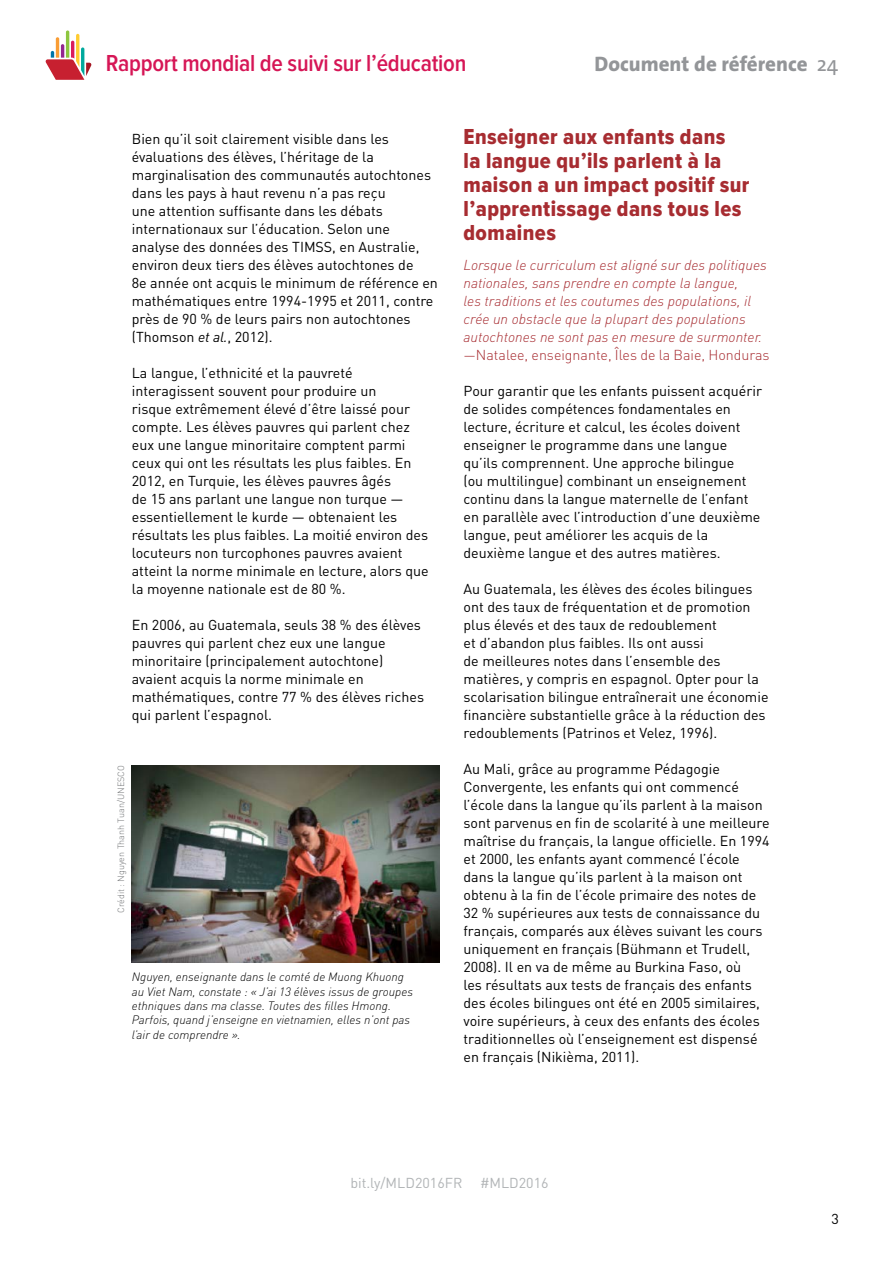
<style>
.page{position:relative;width:893px;height:1263px;background:#fff}
.page>*{position:absolute;margin:0;border:0;box-sizing:border-box;transform-origin:0 0}
.t1{font:600 24px "Proxima Nova Cond";letter-spacing:-.01em;color:#d61656}
.t2{font:22.5px/24px "Proxima Nova Cond Extrabld";letter-spacing:.02em;color:#a72c31}
.t3{font:800 21px "The Sans";color:#939598}
.t4{font:14.25px/18px "DINOT";color:#000}
.t5{font:italic 300 14.25px/18px "DINOT";color:#a72c31}
.t6{font:300 14.25px "DINOT";color:#a72c31}
.t7{font:14.25px "DINOT";color:#b1b4b6}
.t8{font:italic 300 12px/14.4px "DINOT";color:#000}
.t9{font:300 9px "DINOT";color:#737577}
.s1{font-weight:400}
.s2{font-style:italic}
</style>
<div class="page">
<svg style="left:46px;top:30px;width:45px;height:50px"></svg>
<img style="left:132px;top:765px;width:308px;height:198px">
<h1 class="t1" style="left:106px;top:53px;width:362px">Rapport mondial de suivi sur l’éducation</h1>
<h3 class="t3" style="left:594px;top:46px;width:245px">Document de référence <span class="s1">24</span></h3>
<p class="t4" style="left:132px;top:129px;width:308px">Bien qu’il soit clairement visible dans les évaluations des élèves, l’héritage de la marginalisation des communautés autochtones dans les pays à haut revenu n’a pas reçu<br>une attention suffisante dans les débats internationaux sur l’éducation. Selon une analyse des données des TIMSS, en Australie, environ deux tiers des élèves autochtones de<br>8e année ont acquis le minimum de référence en mathématiques entre 1994-1995 et 2011, contre près de 90 % de leurs pairs non autochtones (Thomson <span class="s2">et al.</span>, 2012).</p>
<p class="t4" style="left:132px;top:363px;width:298px">La langue, l’ethnicité et la pauvreté interagissent souvent pour produire un<br>risque extrêmement élevé d’être laissé pour compte. Les élèves pauvres qui parlent chez eux une langue minoritaire comptent parmi ceux qui ont les résultats les plus faibles. En 2012, en Turquie, les élèves pauvres âgés<br>de 15 ans parlant une langue non turque — essentiellement le kurde — obtenaient les résultats les plus faibles. La moitié environ des locuteurs non turcophones pauvres avaient atteint la norme minimale en lecture, alors que la moyenne nationale est de 80 %.</p>
<p class="t4" style="left:132px;top:615px;width:294px">En 2006, au Guatemala, seuls 38 % des élèves pauvres qui parlent chez eux une langue minoritaire (principalement autochtone) avaient acquis la norme minimale en mathématiques, contre 77 % des élèves riches qui parlent l’espagnol.</p>
<p class="t9" style="left:115px;top:913px;width:149px;rotate:-90deg">Crédit : Nguyen Thanh Tuan/UNESCO</p>
<p class="t8" style="left:132px;top:969px;width:283px">Nguyen, enseignante dans le comté de Muong Khuong au Viet Nam, constate : « J’ai 13 élèves issus de groupes ethniques dans ma classe. Toutes des filles Hmong.<br>Parfois, quand j’enseigne en vietnamien, elles n’ont pas l’air de comprendre ».</p>
<h2 class="t2" style="left:463px;top:125px;width:287px">Enseigner aux enfants dans<br>la langue qu’ils parlent à la maison a un impact positif sur l’apprentissage dans tous les domaines</h2>
<p class="t5" style="left:463px;top:256px;width:305px">Lorsque le curriculum est aligné sur des politiques nationales, sans prendre en compte la langue,<br>les traditions et les coutumes des populations, il crée un obstacle que la plupart des populations autochtones ne sont pas en mesure de surmonter.</p>
<p class="t6" style="left:463px;top:345px;width:308px">—Natalee, enseignante, Îles de la Baie, Honduras</p>
<p class="t4" style="left:463px;top:381px;width:300px">Pour garantir que les enfants puissent acquérir de solides compétences fondamentales en lecture, écriture et calcul, les écoles doivent enseigner le programme dans une langue qu’ils comprennent. Une approche bilingue<br>(ou multilingue) combinant un enseignement continu dans la langue maternelle de l’enfant en parallèle avec l’introduction d’une deuxième langue, peut améliorer les acquis de la deuxième langue et des autres matières.</p>
<p class="t4" style="left:463px;top:579px;width:307px">Au Guatemala, les élèves des écoles bilingues ont des taux de fréquentation et de promotion plus élevés et des taux de redoublement<br>et d’abandon plus faibles. Ils ont aussi<br>de meilleures notes dans l’ensemble des matières, y compris en espagnol. Opter pour la scolarisation bilingue entraînerait une économie financière substantielle grâce à la réduction des redoublements (Patrinos et Velez, 1996).</p>
<p class="t4" style="left:463px;top:759px;width:308px">Au Mali, grâce au programme Pédagogie Convergente, les enfants qui ont commencé l’école dans la langue qu’ils parlent à la maison sont parvenus en fin de scolarité à une meilleure maîtrise du français, la langue officielle. En 1994 et 2000, les enfants ayant commencé l’école dans la langue qu’ils parlent à la maison ont obtenu à la fin de l’école primaire des notes de 32 % supérieures aux tests de connaissance du français, comparés aux élèves suivant les cours uniquement en français (Bühmann et Trudell, 2008). Il en va de même au Burkina Faso, où<br>les résultats aux tests de français des enfants des écoles bilingues ont été en 2005 similaires, voire supérieurs, à ceux des enfants des écoles traditionnelles où l’enseignement est dispensé en français (Nikièma, 2011).</p>
<p class="t7" style="left:350px;top:1173px;width:200px">bit.ly/MLD2016FR #MLD2016</p>
<p class="t4" style="left:831px;top:1209px;width:9px">3</p>
</div>
